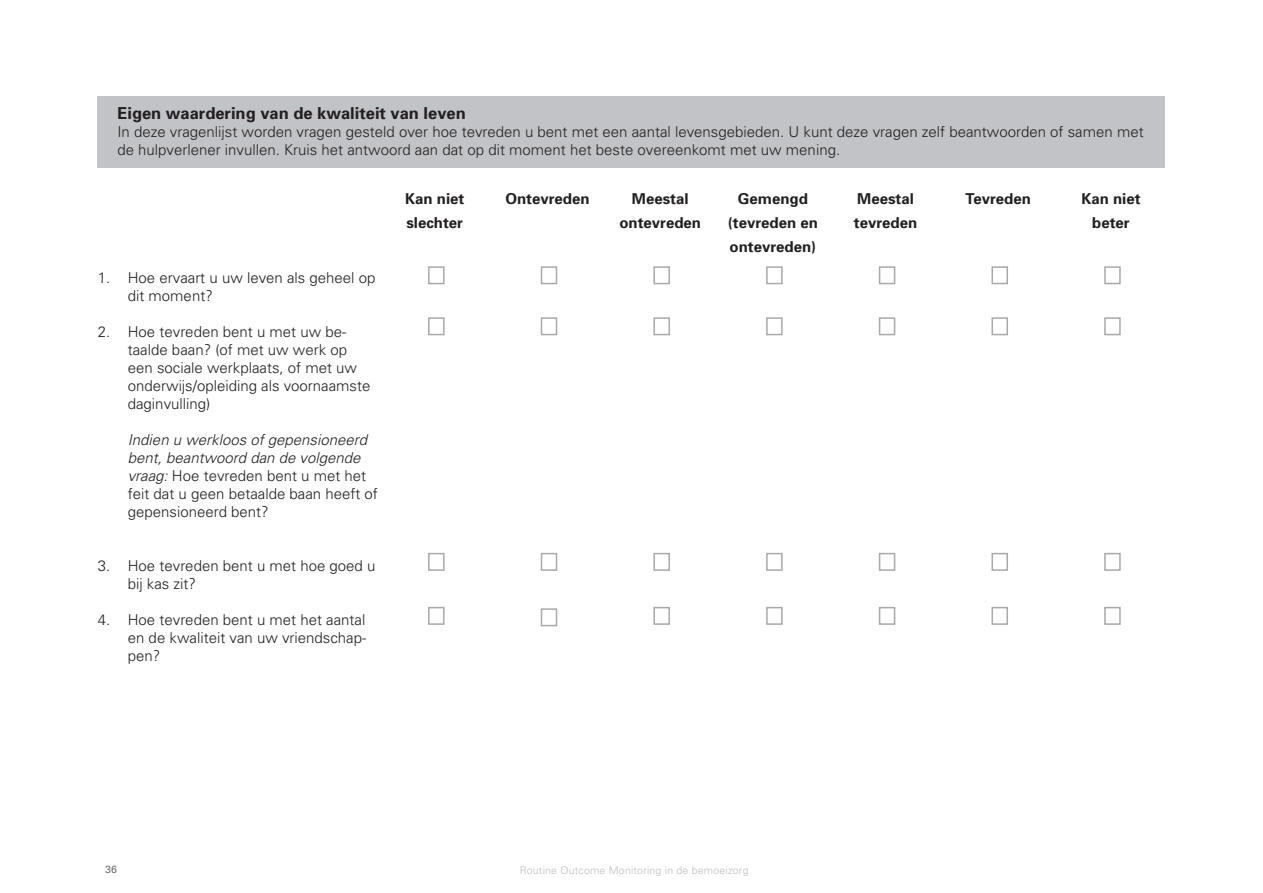
<style>
.page{position:relative;width:1263px;height:893px;background:#fff}
.page>*{position:absolute;margin:0;border:0;box-sizing:border-box;transform-origin:0 0}
.t1{font:700 16.5px "Univers";color:#231f20}
.t2{font:300 15px/18px "Univers";color:#231f20}
.t3{font:700 15px/24px "Univers";color:#231f20;text-align:center}
.t4{font:300 10.5px "Univers";letter-spacing:.02em;color:#bcbdc0}
.t5{font:10.5px "Univers";color:#6c6d70}
.s1{font-style:italic}
</style>
<div class="page">
<div style="left:98px;top:97px;width:1067px;height:71px;background:#c2c3c6"></div>
<div style="left:428px;top:266px;width:17px;height:18px;border:2px solid #a8a9ad"></div>
<div style="left:428px;top:317px;width:17px;height:18px;border:2px solid #a8a9ad"></div>
<div style="left:428px;top:553px;width:17px;height:18px;border:2px solid #a8a9ad"></div>
<div style="left:428px;top:607px;width:17px;height:18px;border:2px solid #a8a9ad"></div>
<div style="left:541px;top:266px;width:16px;height:18px;border:2px solid #a8a9ad"></div>
<div style="left:541px;top:317px;width:16px;height:18px;border:2px solid #a8a9ad"></div>
<div style="left:541px;top:553px;width:16px;height:18px;border:2px solid #a8a9ad"></div>
<div style="left:541px;top:608px;width:16px;height:18px;border:2px solid #a8a9ad"></div>
<div style="left:653px;top:266px;width:17px;height:18px;border:2px solid #a8a9ad"></div>
<div style="left:653px;top:317px;width:17px;height:18px;border:2px solid #a8a9ad"></div>
<div style="left:653px;top:553px;width:17px;height:18px;border:2px solid #a8a9ad"></div>
<div style="left:653px;top:607px;width:17px;height:18px;border:2px solid #a8a9ad"></div>
<div style="left:766px;top:266px;width:17px;height:18px;border:2px solid #a8a9ad"></div>
<div style="left:766px;top:317px;width:17px;height:18px;border:2px solid #a8a9ad"></div>
<div style="left:766px;top:553px;width:17px;height:18px;border:2px solid #a8a9ad"></div>
<div style="left:766px;top:607px;width:17px;height:18px;border:2px solid #a8a9ad"></div>
<div style="left:879px;top:266px;width:16px;height:18px;border:2px solid #a8a9ad"></div>
<div style="left:879px;top:317px;width:16px;height:18px;border:2px solid #a8a9ad"></div>
<div style="left:879px;top:553px;width:16px;height:18px;border:2px solid #a8a9ad"></div>
<div style="left:879px;top:607px;width:16px;height:18px;border:2px solid #a8a9ad"></div>
<div style="left:991px;top:266px;width:17px;height:18px;border:2px solid #a8a9ad"></div>
<div style="left:991px;top:317px;width:17px;height:18px;border:2px solid #a8a9ad"></div>
<div style="left:991px;top:553px;width:17px;height:18px;border:2px solid #a8a9ad"></div>
<div style="left:991px;top:607px;width:17px;height:18px;border:2px solid #a8a9ad"></div>
<div style="left:1104px;top:266px;width:17px;height:18px;border:2px solid #a8a9ad"></div>
<div style="left:1104px;top:317px;width:17px;height:18px;border:2px solid #a8a9ad"></div>
<div style="left:1104px;top:553px;width:17px;height:18px;border:2px solid #a8a9ad"></div>
<div style="left:1104px;top:607px;width:17px;height:18px;border:2px solid #a8a9ad"></div>
<p class="t1" style="left:117px;top:104px;width:350px">Eigen waardering van de kwaliteit van leven</p>
<p class="t2" style="left:117px;top:123px;width:1028px">In deze vragenlijst worden vragen gesteld over hoe tevreden u bent met een aantal levensgebieden. U kunt deze vragen zelf beantwoorden of samen met de hulpverlener invullen. Kruis het antwoord aan dat op dit moment het beste overeenkomt met uw mening.</p>
<p class="t2" style="left:128px;top:269px;width:249px;text-indent:-30px">1. Hoe ervaart u uw leven als geheel op dit moment?</p>
<p class="t2" style="left:128px;top:323px;width:244px;text-indent:-30px">2. Hoe tevreden bent u met uw be&shy;taalde baan? (of met uw werk op een sociale werkplaats, of met uw onderwijs/opleiding als voornaamste daginvulling)</p>
<p class="t2" style="left:128px;top:431px;width:252px"><span class="s1">Indien u werkloos of gepensioneerd bent, beantwoord dan de volgende vraag:</span> Hoe tevreden bent u met het feit dat u geen betaalde baan heeft of gepensioneerd bent?</p>
<p class="t2" style="left:128px;top:557px;width:249px;text-indent:-30px">3. Hoe tevreden bent u met hoe goed u bij kas zit?</p>
<p class="t2" style="left:128px;top:611px;width:240px;text-align:justify;text-indent:-30px">4. Hoe tevreden bent u met het aantal en de kwaliteit van uw vriendschap&shy;pen?</p>
<p class="t3" style="left:405px;top:187px;width:61px;text-align:left">Kan niet slechter</p>
<p class="t3" style="left:505px;top:187px;width:86px">Ontevreden</p>
<p class="t3" style="left:619px;top:187px;width:83px">Meestal ontevreden</p>
<p class="t3" style="left:728px;top:187px;width:92px">Gemengd (tevreden en ontevreden)</p>
<p class="t3" style="left:854px;top:187px;width:65px;text-align:left">Meestal tevreden</p>
<p class="t3" style="left:965px;top:187px;width:67px">Tevreden</p>
<p class="t3" style="left:1081px;top:187px;width:61px">Kan niet beter</p>
<p class="t5" style="left:105px;top:864px;width:13px">36</p>
<p class="t4" style="left:520px;top:864px;width:230px">Routine Outcome Monitoring in de bemoeizorg</p>
</div>
